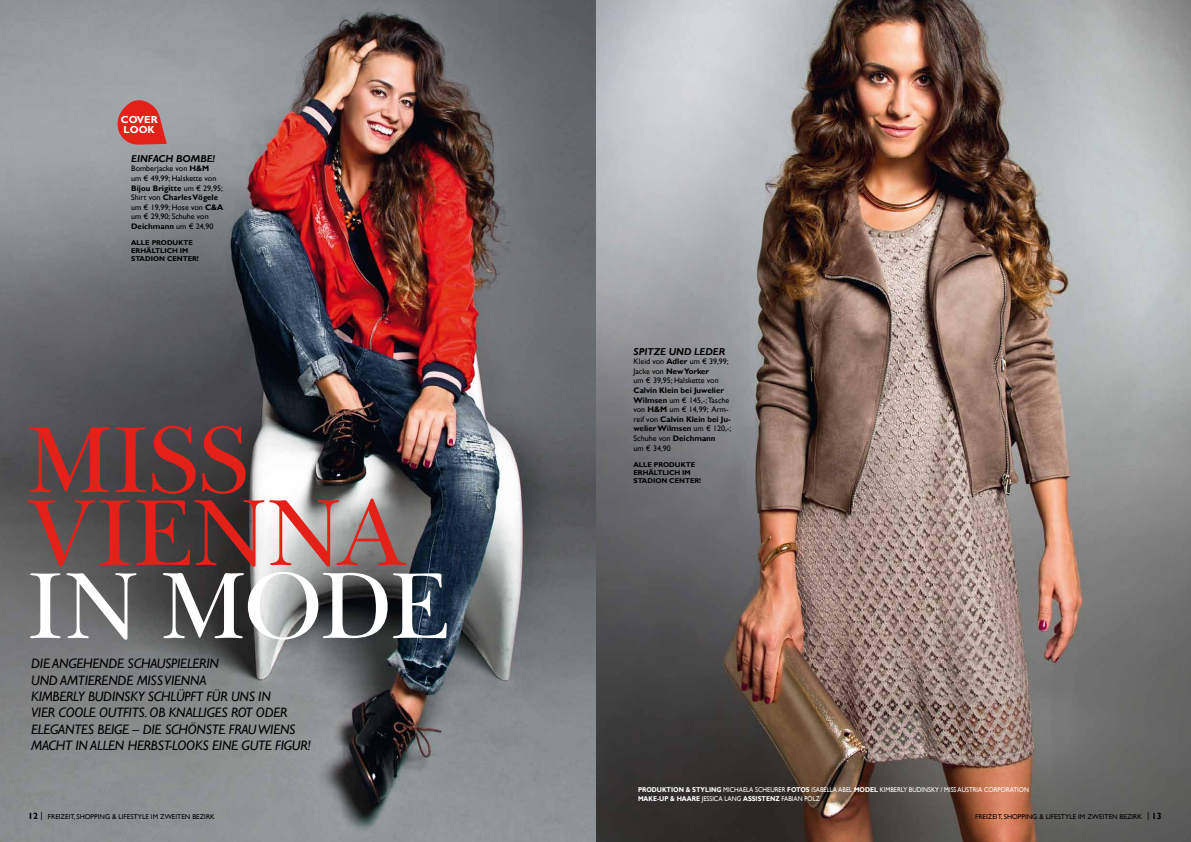
<style>
.page{position:relative;width:1191px;height:842px;background:#fff}
.page>*{position:absolute;margin:0;border:0;box-sizing:border-box;transform-origin:0 0}
.t1{font:96.6px "Baskerville BT";letter-spacing:-.05em;color:#e32119}
.t2{font:96.6px "Baskerville BT";letter-spacing:-.05em;color:#fff}
.t3{font:italic 13.7px/16.4px "Gill Sans";letter-spacing:-.015em;color:#000}
.t4{font:700 10.2px/10px "Gill Sans";color:#fff}
.t5{font:italic 700 10px "Gill Sans";color:#000}
.t6{font:8px/9.6px "Gill Sans";color:#000}
.t7{font:700 8px/9.6px "Gill Sans";color:#000}
.t8{font:7px "Gill Sans";color:#fff;scale:.9 1}
.t9{font:7px "Gill Sans";color:#000}
.t10{font:700 7px/8px "Gill Sans";color:#000}
.t11{font:700 7px "Gill Sans";color:#fff;scale:.9 1}
.s1{font-weight:700}
.s2{font-weight:400}
.s3{font-weight:700;font-size:9px}
.s4{font-size:9px}
</style>
<div class="page">
<img style="left:0;top:0;width:1191px;height:842px">
<svg style="left:115px;top:93px;width:52px;height:52px;background:#c95350"></svg>
<p class="t4" style="left:121px;top:115px;width:38px">COVER<br>LOOK</p>
<p class="t5" style="left:131px;top:153px;width:85px">EINFACH BOMBE!</p>
<p class="t6" style="left:131px;top:164px;width:94px">Bomberjacke von <span class="s1">H&amp;M<br></span>um € 49,99; Halskette von<br><span class="s1">BIJOU BRIGITTE</span> um € 29,95;<br>Shirt von <span class="s1">CHARLES VÖGELE </span>um € 19,99; Hose von <span class="s1">C&amp;A </span>um € 29,90; Schuhe von<br><span class="s1">DEICHMANN</span> um € 24,90</p>
<p class="t10" style="left:131px;top:239px;width:69px">ALLE PRODUKTE<br>ERHÄLTLICH IM<br>STADION CENTER!</p>
<h1 class="t1" style="left:24px;top:400px;width:228px">MISS</h1>
<h1 class="t1" style="left:24px;top:472px;width:380px">VIENNA</h1>
<h1 class="t2" style="left:24px;top:546px;width:428px">IN MODE</h1>
<h2 class="t3" style="left:31px;top:655px;width:281px">DIE ANGEHENDE SCHAUSPIELERIN<br>UND AMTIERENDE MISS VIENNA<br>KIMBERLY BUDINSKY SCHLÜPFT FÜR UNS IN<br>VIER COOLE OUTFITS. OB KNALLIGES ROT ODER ELEGANTES BEIGE – DIE SCHÖNSTE FRAU WIENS MACHT IN ALLEN HERBST-LOOKS EINE GUTE FIGUR!</h2>
<p class="t5" style="left:633px;top:345px;width:93px">SPITZE UND LEDER</p>
<p class="t6" style="left:633px;top:357px;width:97px">Kleid von <span class="s1">ADLER</span> um € 39,99;<br>Jacke von <span class="s1">NEW YORKER<br></span>um € 39,95; Halskette von</p>
<p class="t7" style="left:633px;top:386px;width:99px">CALVIN KLEIN BEI JUWELIER<br>WILMSEN <span class="s2">um € 145,-;Tasche von</span> H&amp;M <span class="s2">um € 14,99; Arm&shy;reif von</span> CALVIN KLEIN BEI JU-<br>WELIER WILMSEN <span class="s2">um € 120,-;<br>Schuhe von</span> DEICHMANN<br><span class="s2">um € 34,90</span></p>
<p class="t10" style="left:633px;top:460px;width:69px">ALLE PRODUKTE<br>ERHÄLTLICH IM<br>STADION CENTER!</p>
<p class="t8" style="left:638px;top:785px;width:228px"><span class="s1">PRODUKTION &amp; STYLING</span> Michaela Scheurer <span class="s1">FOTOS</span> Isabella ABEL</p>
<p class="t8" style="left:854px;top:785px;width:196px"><span class="s1">MODEL</span> Kimberly Budinsky / Miss Austria corporation</p>
<p class="t11" style="left:638px;top:794px;width:204px">MAKE-UP &amp; HAARE <span class="s2">Jessica Lang</span> ASS ISTENZ <span class="s2">fabian polz</span></p>
<p class="t9" style="left:28px;top:812px;width:187px"><span class="s3">12</span> <span class="s4">|</span> Freizeit, shopping &amp; Lifestyle im zweiten bezirk</p>
<p class="t9" style="left:975px;top:812px;width:188px">Freizeit, shopping &amp; Lifestyle im zweiten bezirk <span class="s4">|</span> <span class="s3">13</span></p>
</div>
